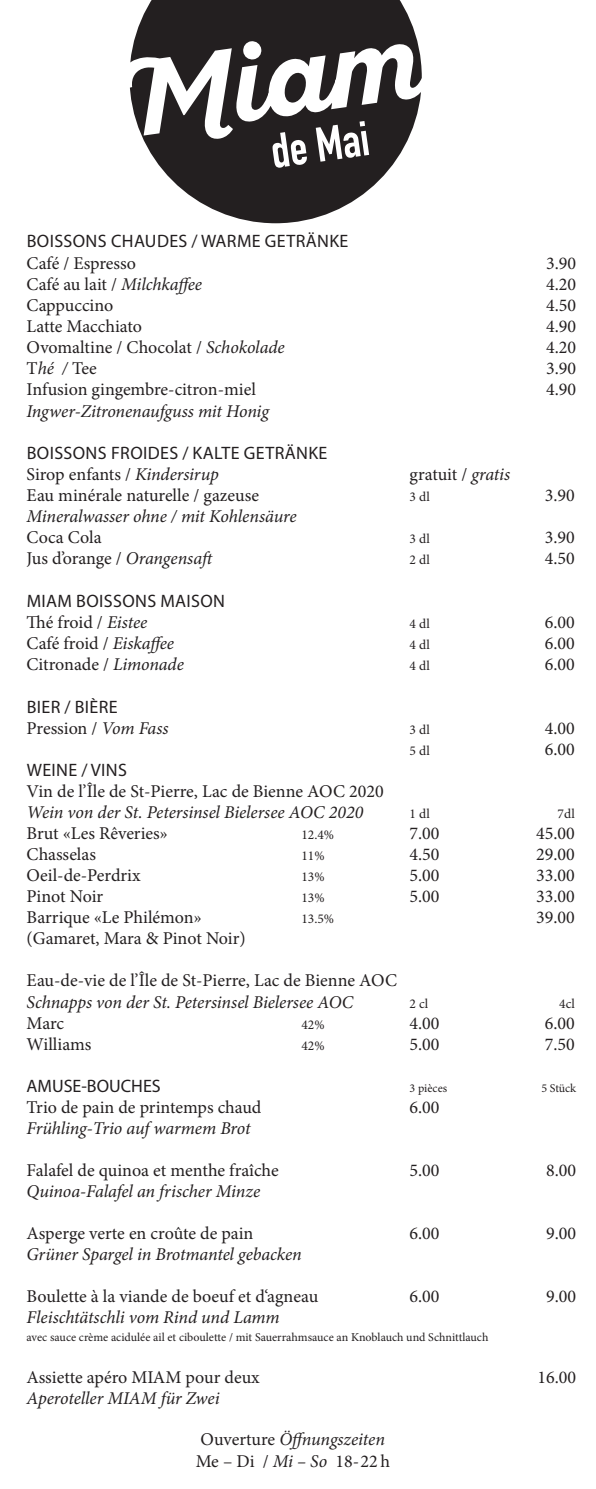
<style>
.page{position:relative;width:596px;height:1489px;background:#fff}
.page>*{position:absolute;margin:0;border:0;box-sizing:border-box;transform-origin:0 0}
.t1{font:700 48px "DIN Condensed";color:#fff}
.t2{font:18px/21px "Minion Pro";color:#231f20}
.t3{font:italic 18px "Minion Pro";letter-spacing:-.01em;color:#231f20}
.t4{font:18px "Myriad Pro";letter-spacing:.02em;color:#231f20}
.t5{font:18px "Myriad Pro";color:#231f20}
.t6{font:13.5px "Minion Pro";color:#231f20}
.t7{font:12px "Minion Pro";color:#231f20}
.s1{font-style:italic}
.s2{font-style:normal}
</style>
<div class="page">
<svg style="left:134px;top:0;width:284px;height:223px;fill:#231f20"></svg>
<svg style="left:129px;top:41px;width:293px;height:99px"></svg>
<p class="t1" style="left:267px;top:124px;width:100px;rotate:-8deg">de Mai</p>
<p class="t4" style="left:27px;top:230px;width:323px">BOISSONS CHAUDES / WARME GETRÄNKE</p>
<p class="t2" style="left:27px;top:253px;width:111px">Café / Espresso</p>
<p class="t2" style="left:546px;top:253px;width:32px">3.90</p>
<p class="t2" style="left:27px;top:274px;width:177px">Café au lait / <span class="s1">Milchkaffee</span></p>
<p class="t2" style="left:546px;top:274px;width:32px">4.20</p>
<p class="t2" style="left:27px;top:295px;width:88px">Cappuccino</p>
<p class="t2" style="left:546px;top:295px;width:32px">4.50</p>
<p class="t2" style="left:27px;top:316px;width:117px">Latte Macchiato</p>
<p class="t2" style="left:546px;top:316px;width:32px">4.90</p>
<p class="t2" style="left:27px;top:337px;width:259px">Ovomaltine / Chocolat / <span class="s1">Schokolade</span></p>
<p class="t2" style="left:546px;top:337px;width:32px">4.20</p>
<p class="t2" style="left:27px;top:358px;width:72px">T<span class="s1">hé /</span> Tee</p>
<p class="t2" style="left:546px;top:358px;width:32px">3.90</p>
<p class="t2" style="left:27px;top:379px;width:231px">Infusion gingembre-citron-miel</p>
<p class="t2" style="left:546px;top:379px;width:32px">4.90</p>
<p class="t3" style="left:27px;top:399px;width:244px">Ingwer-Zitronenaufguss mit Honig</p>
<p class="t4" style="left:27px;top:442px;width:302px">BOISSONS FROIDES / KALTE GETRÄNKE</p>
<p class="t2" style="left:27px;top:464px;width:194px">Sirop enfants / <span class="s1">Kindersirup</span></p>
<p class="t2" style="left:409px;top:464px;width:102px">gratuit / <span class="s1">gratis</span></p>
<p class="t2" style="left:27px;top:485px;width:234px">Eau minérale naturelle / gazeuse</p>
<p class="t6" style="left:409px;top:488px;width:22px">3 dl</p>
<p class="t2" style="left:544px;top:485px;width:32px">3.90</p>
<p class="t3" style="left:27px;top:504px;width:271px">Mineralwasser ohne / mit Kohlensäure</p>
<p class="t2" style="left:27px;top:527px;width:77px">Coca Cola</p>
<p class="t6" style="left:409px;top:530px;width:22px">3 dl</p>
<p class="t2" style="left:544px;top:527px;width:32px">3.90</p>
<p class="t2" style="left:27px;top:548px;width:190px">Jus d’orange / <span class="s1">Orangensaft</span></p>
<p class="t6" style="left:409px;top:551px;width:22px">2 dl</p>
<p class="t2" style="left:544px;top:548px;width:32px">4.50</p>
<p class="t4" style="left:27px;top:590px;width:200px">MIAM BOISSONS MAISON</p>
<p class="t2" style="left:27px;top:612px;width:122px">Thé froid / <span class="s1">Eistee</span></p>
<p class="t6" style="left:409px;top:614px;width:22px">4 dl</p>
<p class="t2" style="left:544px;top:612px;width:32px">6.00</p>
<p class="t2" style="left:27px;top:633px;width:149px">Café froid / <span class="s1">Eiskaffee</span></p>
<p class="t6" style="left:409px;top:635px;width:22px">4 dl</p>
<p class="t2" style="left:544px;top:633px;width:32px">6.00</p>
<p class="t2" style="left:27px;top:654px;width:159px">Citronade / <span class="s1">Limonade</span></p>
<p class="t6" style="left:409px;top:656px;width:22px">4 dl</p>
<p class="t2" style="left:544px;top:654px;width:32px">6.00</p>
<p class="t4" style="left:27px;top:695px;width:92px">BIER / BIÈRE</p>
<p class="t2" style="left:27px;top:717px;width:143px">Pression / <span class="s1">Vom Fass</span></p>
<p class="t6" style="left:409px;top:720px;width:22px">3 dl</p>
<p class="t2" style="left:544px;top:717px;width:32px">4.00</p>
<p class="t6" style="left:409px;top:741px;width:22px">5 dl</p>
<p class="t2" style="left:544px;top:738px;width:32px">6.00</p>
<p class="t4" style="left:27px;top:759px;width:102px">WEINE / VINS</p>
<p class="t2" style="left:27px;top:781px;width:358px">Vin de l’Île de St-Pierre, Lac de Bienne AOC 2020<br><span class="s1">Wein von der St. Petersinsel Bielersee AOC 2020</span></p>
<p class="t6" style="left:409px;top:805px;width:22px">1 dl</p>
<p class="t6" style="left:557px;top:805px;width:19px">7dl</p>
<p class="t2" style="left:27px;top:823px;width:143px">Brut «Les Rêveries»</p>
<p class="t6" style="left:301px;top:826px;width:34px">12.4%</p>
<p class="t2" style="left:409px;top:823px;width:32px">7.00</p>
<p class="t2" style="left:535px;top:823px;width:40px">45.00</p>
<p class="t2" style="left:27px;top:844px;width:71px">Chasselas</p>
<p class="t6" style="left:301px;top:847px;width:25px">11%</p>
<p class="t2" style="left:409px;top:844px;width:32px">4.50</p>
<p class="t2" style="left:535px;top:844px;width:40px">29.00</p>
<p class="t2" style="left:27px;top:865px;width:115px">Oeil-de-Perdrix</p>
<p class="t6" style="left:301px;top:868px;width:25px">13%</p>
<p class="t2" style="left:409px;top:865px;width:32px">5.00</p>
<p class="t2" style="left:535px;top:865px;width:40px">33.00</p>
<p class="t2" style="left:27px;top:886px;width:78px">Pinot Noir</p>
<p class="t6" style="left:301px;top:889px;width:25px">13%</p>
<p class="t2" style="left:409px;top:886px;width:32px">5.00</p>
<p class="t2" style="left:535px;top:886px;width:40px">33.00</p>
<p class="t2" style="left:27px;top:907px;width:177px">Barrique «Le Philémon»</p>
<p class="t6" style="left:301px;top:910px;width:34px">13.5%</p>
<p class="t2" style="left:535px;top:907px;width:40px">39.00</p>
<p class="t2" style="left:27px;top:928px;width:220px">(Gamaret, Mara &amp; Pinot Noir)</p>
<p class="t2" style="left:27px;top:970px;width:371px">Eau-de-vie de l’Île de St-Pierre, Lac de Bienne AOC<br><span class="s1">Schnapps von der St. Petersinsel Bielersee AOC</span></p>
<p class="t6" style="left:409px;top:994px;width:20px">2 cl</p>
<p class="t6" style="left:559px;top:994px;width:17px">4cl</p>
<p class="t2" style="left:27px;top:1012px;width:39px">Marc</p>
<p class="t6" style="left:301px;top:1015px;width:25px">42%</p>
<p class="t2" style="left:409px;top:1012px;width:32px">4.00</p>
<p class="t2" style="left:544px;top:1012px;width:32px">6.00</p>
<p class="t2" style="left:27px;top:1033px;width:66px">Williams</p>
<p class="t6" style="left:301px;top:1036px;width:25px">42%</p>
<p class="t2" style="left:409px;top:1033px;width:32px">5.00</p>
<p class="t2" style="left:544px;top:1033px;width:32px">7.50</p>
<p class="t5" style="left:27px;top:1074px;width:136px">AMUSE-BOUCHES</p>
<p class="t7" style="left:409px;top:1079px;width:39px">3 pièces</p>
<p class="t7" style="left:541px;top:1079px;width:36px">5 Stück</p>
<p class="t2" style="left:27px;top:1096px;width:236px">Trio de pain de printemps chaud</p>
<p class="t2" style="left:409px;top:1096px;width:32px">6.00</p>
<p class="t3" style="left:27px;top:1115px;width:225px">Frühling-Trio auf warmem Brot</p>
<p class="t2" style="left:27px;top:1159px;width:253px">Falafel de quinoa et menthe fraîche</p>
<p class="t2" style="left:409px;top:1159px;width:32px">5.00</p>
<p class="t2" style="left:546px;top:1159px;width:32px">8.00</p>
<p class="t3" style="left:27px;top:1178px;width:235px">Quinoa-Falafel an frischer Minze</p>
<p class="t2" style="left:27px;top:1222px;width:228px">Asperge verte en croûte de pain</p>
<p class="t2" style="left:409px;top:1222px;width:32px">6.00</p>
<p class="t2" style="left:546px;top:1222px;width:32px">9.00</p>
<p class="t3" style="left:27px;top:1241px;width:276px">Grüner Spargel in Brotmantel gebacken</p>
<p class="t2" style="left:27px;top:1285px;width:293px">Boulette à la viande de boeuf et d‘agneau</p>
<p class="t2" style="left:409px;top:1285px;width:32px">6.00</p>
<p class="t2" style="left:546px;top:1285px;width:32px">9.00</p>
<p class="t3" style="left:27px;top:1304px;width:254px">Fleischtätschli vom Rind und Lamm</p>
<p class="t7" style="left:27px;top:1328px;width:463px">avec sauce crème acidulée ail et ciboulette / mit Sauerrahmsauce an Knoblauch und Schnittlauch</p>
<p class="t2" style="left:27px;top:1366px;width:234px">Assiette apéro MIAM pour deux</p>
<p class="t2" style="left:537px;top:1366px;width:40px">16.00</p>
<p class="t3" style="left:27px;top:1385px;width:194px">Aperoteller MIAM für Zwei</p>
<p class="t3" style="left:200px;top:1427px;width:186px"><span class="s2">Ouverture</span> Öffnungszeiten</p>
<p class="t2" style="left:195px;top:1450px;width:196px">Me – Di / <span class="s1">Mi – So</span> 18-22 h</p>
</div>
